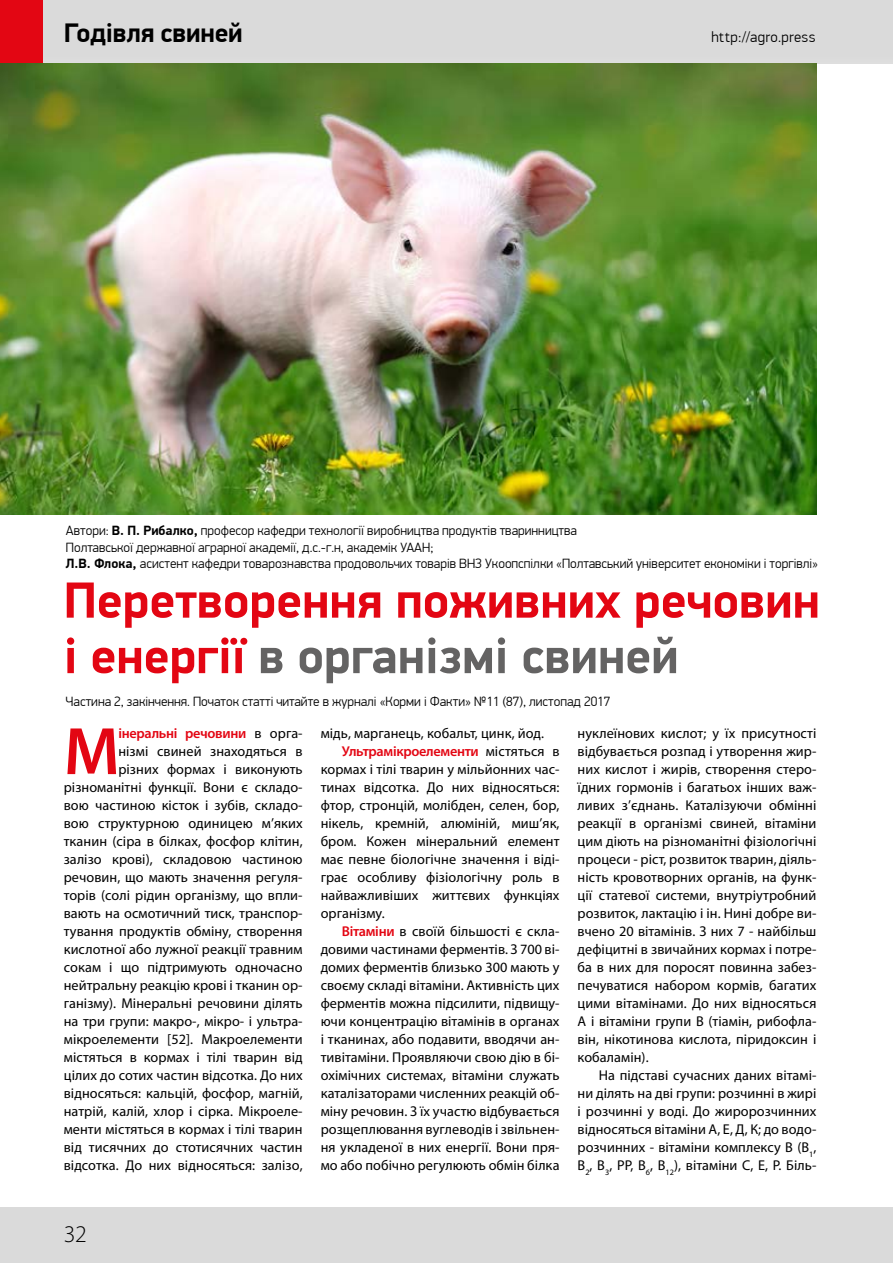
<style>
.page{position:relative;width:893px;height:1263px;background:#fff}
.page>*{position:absolute;margin:0;border:0;box-sizing:border-box;transform-origin:0 0}
.t1{font:600 67.65px "Myriad Pro";color:#e30613}
.t2{font:700 51px/55.5px "PF Din Display Pro";color:#e30613}
.t3{font:700 27px "PF Din Display Pro";letter-spacing:-.01em;color:#000}
.t4{font:300 24px "Myriad Pro";color:#000}
.t5{font:300 15px "PF Din Display Pro";letter-spacing:.025em;color:#000}
.t6{font:14.25px/18px "Myriad Pro";letter-spacing:.005em;color:#000;text-align:justify}
.t7{font:600 14.25px "Myriad Pro";letter-spacing:-.02em;color:#e30613}
.t8{font:300 13.5px/16.2px "PF Din Display Pro";color:#000}
.s1{font-weight:700}
.s2{color:#646363}
.s3{font-weight:600;color:#e30613}
.s4{font-weight:400;color:#000}
</style>
<div class="page">
<div style="left:0;top:1208px;width:893px;height:55px;background:#dadada"></div>
<div style="left:0;top:0;width:893px;height:64px;background:#dadada"></div>
<div style="left:0;top:0;width:43px;height:64px;background:#e30613"></div>
<img style="left:0;top:64px;width:816px;height:450px">
<h3 class="t3" style="left:64px;top:17px;width:180px">Годівля свиней</h3>
<p class="t5" style="left:711px;top:28px;width:106px">http://agro.press</p>
<p class="t8" style="left:66px;top:523px;width:754px">Автори: <span class="s1">В. П. Рибалко,</span> професор кафедри технології виробництва продуктів тваринництва<br>Полтавської державної аграрної академії, д.с.-г.н, академік УААН;<br><span class="s1">Л.В. Флока,</span> асистент кафедри товарознавства продовольчих товарів ВНЗ Укоопспілки «Полтавський університет економіки і торгівлі»</p>
<h2 class="t2" style="left:64px;top:574px;width:758px">Перетворення поживних речовин і енергії <span class="s2">в організмі свиней</span></h2>
<p class="t8" style="left:66px;top:694px;width:546px">Частина 2, закінчення. Початок статті читайте в журналі «Корми і Факти» №11 (87), листопад 2017</p>
<h1 class="t1" style="left:64px;top:708px;width:57px">М</h1>
<p class="t6" style="left:64px;top:724px;width:240px;text-align:right"><span class="s3">інеральні речовини</span> в орга-<br>нізмі свиней знаходяться в<br>різних формах і виконують різноманітні функції. Вони є складо&shy;вою частиною кісток і зубів, складо&shy;вою структурною одиницею м’яких тканин (сіра в білках, фосфор клітин, залізо крові), складовою частиною речовин, що мають значення регуля&shy;торів (солі рідин організму, що впли&shy;вають на осмотичний тиск, транспор&shy;тування продуктів обміну, створення кислотної або лужної реакції травним сокам і що підтримують одночасно нейтральну реакцію крові і тканин ор&shy;ганізму). Мінеральні речовини ділять на три групи: макро-, мікро- і ультра&shy;мікроелементи [52]. Макроелементи містяться в кормах і тілі тварин від цілих до сотих частин відсотка. До них відносяться: кальцій, фосфор, магній, натрій, калій, хлор і сірка. Мікроеле&shy;менти містяться в кормах і тілі тварин від тисячних до стотисячних частин відсотка. До них відносяться: залізо,</p>
<p class="t6" style="left:321px;top:724px;width:225px">мідь, марганець, кобальт, цинк, йод.</p>
<p class="t6" style="left:578px;top:724px;width:240px">нуклеїнових кислот; у їх присутності відбувається розпад і утворення жир&shy;них кислот і жирів, створення стеро&shy;їдних гормонів і багатьох інших важ&shy;ливих з’єднань. Каталізуючи обмінні реакції в організмі свиней, вітаміни цим діють на різноманітні фізіологічні процеси - ріст, розвиток тварин, діяль&shy;ність кровотворних органів, на функ&shy;ції статевої системи, внутріутробний розвиток, лактацію і ін. Нині добре ви&shy;вчено 20 вітамінів. З них 7 - найбільш дефіцитні в звичайних кормах і потре&shy;ба в них для поросят повинна забез&shy;печуватися набором кормів, багатих цими вітамінами. До них відносяться А і вітаміни групи В (тіамін, рибофла&shy;він, нікотинова кислота, піридоксин і кобаламін).</p>
<p class="t6" style="left:578px;top:1066px;width:240px;text-indent:21px">На підставі сучасних даних вітамі&shy;ни ділять на дві групи: розчинні в жирі і розчинні у воді. До жиророзчинних відносяться вітаміни А, Е, Д, К; до водо&shy;розчинних - вітаміни комплексу В (В<sub>1</sub>, В<sub>2</sub>, В<sub>3</sub>, РР, В<sub>6</sub>, В<sub>12</sub>), вітаміни С, Е, Р. Біль-</p>
<p class="t7" style="left:342px;top:742px;width:219px">Ультрамікроелементи <span class="s4">містяться в</span></p>
<p class="t6" style="left:321px;top:760px;width:240px">кормах і тілі тварин у мільйонних час-</p>
<p class="t6" style="left:321px;top:778px;width:240px">тинах відсотка. До них відносяться:</p>
<p class="t6" style="left:321px;top:796px;width:240px">фтор, стронцій, молібден, селен, бор,</p>
<p class="t6" style="left:321px;top:814px;width:240px">нікель, кремній, алюміній, миш’як,</p>
<p class="t6" style="left:321px;top:832px;width:240px">бром. Кожен мінеральний елемент</p>
<p class="t6" style="left:321px;top:850px;width:240px">має певне біологічне значення і віді-</p>
<p class="t6" style="left:321px;top:868px;width:240px">грає особливу фізіологічну роль в</p>
<p class="t6" style="left:321px;top:886px;width:240px">найважливіших життєвих функціях</p>
<p class="t6" style="left:321px;top:904px;width:65px">організму.</p>
<p class="t6" style="left:342px;top:922px;width:219px"><span class="s3">Вітаміни</span> в своїй більшості є скла-</p>
<p class="t6" style="left:321px;top:940px;width:240px">довими частинами ферментів. З 700 ві-</p>
<p class="t6" style="left:321px;top:958px;width:240px">домих ферментів близько 300 мають у</p>
<p class="t6" style="left:321px;top:976px;width:240px">своєму складі вітаміни. Активність цих</p>
<p class="t6" style="left:321px;top:994px;width:240px">ферментів можна підсилити, підвищу-</p>
<p class="t6" style="left:321px;top:1012px;width:240px">ючи концентрацію вітамінів в органах</p>
<p class="t6" style="left:321px;top:1030px;width:240px">і тканинах, або подавити, вводячи ан-</p>
<p class="t6" style="left:321px;top:1048px;width:240px">тивітаміни. Проявляючи свою дію в бі-</p>
<p class="t6" style="left:321px;top:1066px;width:240px">охімічних системах, вітаміни служать</p>
<p class="t6" style="left:321px;top:1084px;width:240px">каталізаторами численних реакцій об-</p>
<p class="t6" style="left:321px;top:1102px;width:240px">міну речовин. З їх участю відбувається</p>
<p class="t6" style="left:321px;top:1120px;width:240px">розщеплювання вуглеводів і звільнен-</p>
<p class="t6" style="left:321px;top:1138px;width:240px">ня укладеної в них енергії. Вони пря-</p>
<p class="t6" style="left:321px;top:1156px;width:240px">мо або побічно регулюють обмін білка</p>
<h3 class="t4" style="left:64px;top:1219px;width:25px">32</h3>
</div>
